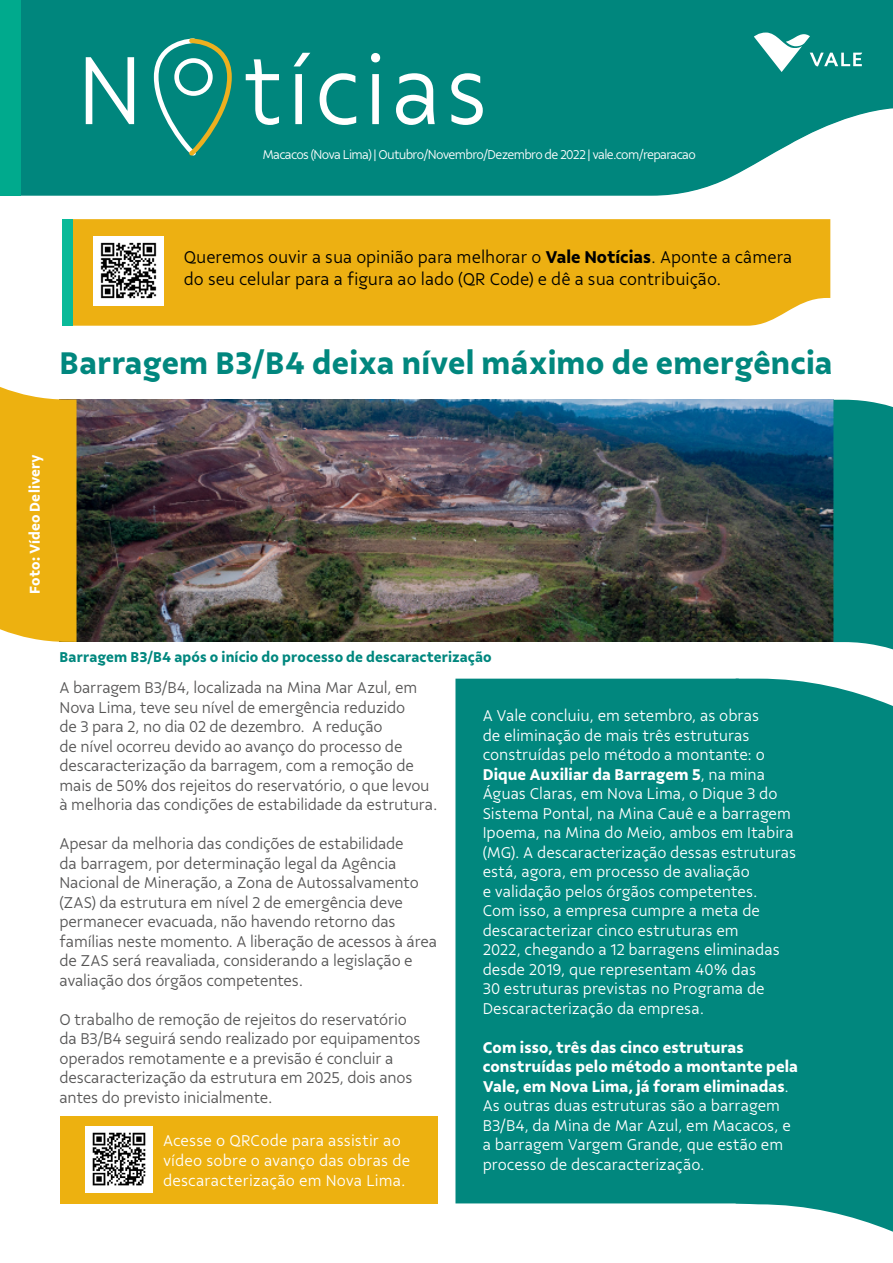
<style>
.page{position:relative;width:893px;height:1263px;background:#fff}
.page>*{position:absolute;margin:0;border:0;box-sizing:border-box;transform-origin:0 0}
.t1{font:700 33px "Vale Sans";letter-spacing:.005em;color:#01877e}
.t2{font:300 18px/21.6px "Vale Sans";color:#000}
.t3{font:300 16.5px/19.5px "Vale Sans";letter-spacing:-.005em;color:#fff}
.t4{font:300 16.5px/19.5px "Vale Sans";letter-spacing:-.015em;color:#565555}
.t5{font:700 15px "Vale Sans";letter-spacing:.005em;color:#01877e}
.t6{font:700 15px "Vale Sans";letter-spacing:.005em;color:#fff}
.t7{font:300 13.5px "Vale Sans";letter-spacing:-.05em;color:#fff}
.s1{font-weight:700}
</style>
<div class="page">
<div style="left:455px;top:679px;width:281px;height:524px;background:#01877e"></div>
<div style="left:60px;top:1116px;width:377px;height:87px;background:#edb110"></div>
<div style="left:736px;top:679px;width:157px;height:553px;background:#01877e"></div>
<svg style="left:21px;top:0;width:872px;height:195px;background:#118e86"></svg>
<div style="left:0;top:0;width:21px;height:195px;background:#00aa8d"></div>
<svg style="left:86px;top:57px;width:48px;height:68px"></svg>
<svg style="left:246px;top:59px;width:33px;height:67px"></svg>
<svg style="left:294px;top:53px;width:16px;height:72px"></svg>
<svg style="left:320px;top:73px;width:36px;height:53px"></svg>
<svg style="left:371px;top:53px;width:9px;height:72px"></svg>
<svg style="left:396px;top:73px;width:39px;height:53px"></svg>
<svg style="left:451px;top:73px;width:32px;height:53px"></svg>
<svg style="left:152px;top:36px;width:82px;height:124px;background:#2c9685"></svg>
<svg style="left:754px;top:33px;width:108px;height:40px"></svg>
<div style="left:73px;top:219px;width:757px;height:107px;background:#edb012"></div>
<div style="left:63px;top:219px;width:10px;height:107px;background:#0aba99"></div>
<img style="left:94px;top:236px;width:69px;height:69px">
<img style="left:77px;top:400px;width:756px;height:242px">
<svg style="left:0;top:321px;width:77px;height:321px"></svg>
<svg style="left:833px;top:400px;width:60px;height:321px"></svg>
<img style="left:86px;top:1126px;width:66px;height:66px">
<p class="t7" style="left:237px;top:145px;width:235px">Brumadinh e região • Ano IV • Novembro de</p>
<p class="t7" style="left:262px;top:146px;width:435px">Macacos (Nova Lima) | Outubro/Novembro/Dezembro de 2022 | vale.com/reparacao</p>
<p class="t2" style="left:184px;top:246px;width:610px">Queremos ouvir a sua opinião para melhorar o <span class="s1">Vale Notícias</span>. Aponte a câmera do seu celular para a figura ao lado (QR Code) e dê a sua contribuição.</p>
<h1 class="t1" style="left:60px;top:343px;width:775px">Barragem B3/B4 deixa nível máximo de emergência</h1>
<p class="t6" style="left:26px;top:594px;width:141px;rotate:-90deg">Foto: Vídeo Delivery</p>
<p class="t5" style="left:60px;top:648px;width:434px">Barragem B3/B4 após o início do processo de descaracterização</p>
<p class="t4" style="left:60px;top:678px;width:379px">A barragem B3/B4, localizada na Mina Mar Azul, em Nova Lima, teve seu nível de emergência reduzido<br>de 3 para 2, no dia 02 de dezembro. A redução<br>de nível ocorreu devido ao avanço do processo de descaracterização da barragem, com a remoção de mais de 50% dos rejeitos do reservatório, o que levou à melhoria das condições de estabilidade da estrutura.</p>
<p class="t4" style="left:60px;top:834px;width:379px">Apesar da melhoria das condições de estabilidade<br>da barragem, por determinação legal da Agência Nacional de Mineração, a Zona de Autossalvamento (ZAS) da estrutura em nível 2 de emergência deve permanecer evacuada, não havendo retorno das famílias neste momento. A liberação de acessos à área de ZAS será reavaliada, considerando a legislação e avaliação dos órgãos competentes.</p>
<p class="t4" style="left:60px;top:1009px;width:362px">O trabalho de remoção de rejeitos do reservatório da B3/B4 seguirá sendo realizado por equipamentos operados remotamente e a previsão é concluir a descaracterização da estrutura em 2025, dois anos antes do previsto inicialmente.</p>
<p class="t3" style="left:163px;top:1131px;width:249px">Acesse o QRCode para assistir ao vídeo sobre o avanço das obras de descaracterização em Nova Lima.</p>
<p class="t3" style="left:483px;top:706px;width:315px">A Vale concluiu, em setembro, as obras<br>de eliminação de mais três estruturas construídas pelo método a montante: o <span class="s1">Dique Auxiliar da Barragem 5</span>, na mina Águas Claras, em Nova Lima, o Dique 3 do Sistema Pontal, na Mina Cauê e a barragem Ipoema, na Mina do Meio, ambos em Itabira (MG). A descaracterização dessas estruturas está, agora, em processo de avaliação<br>e validação pelos órgãos competentes.<br>Com isso, a empresa cumpre a meta de descaracterizar cinco estruturas em<br>2022, chegando a 12 barragens eliminadas desde 2019, que representam 40% das<br>30 estruturas previstas no Programa de Descaracterização da empresa.</p>
<p class="t3" style="left:483px;top:1037px;width:317px"><span class="s1">Com isso, três das cinco estruturas construídas pelo método a montante pela Vale, em Nova Lima, já foram eliminadas</span>.<br>As outras duas estruturas são a barragem B3/B4, da Mina de Mar Azul, em Macacos, e a barragem Vargem Grande, que estão em processo de descaracterização.</p>
</div>
